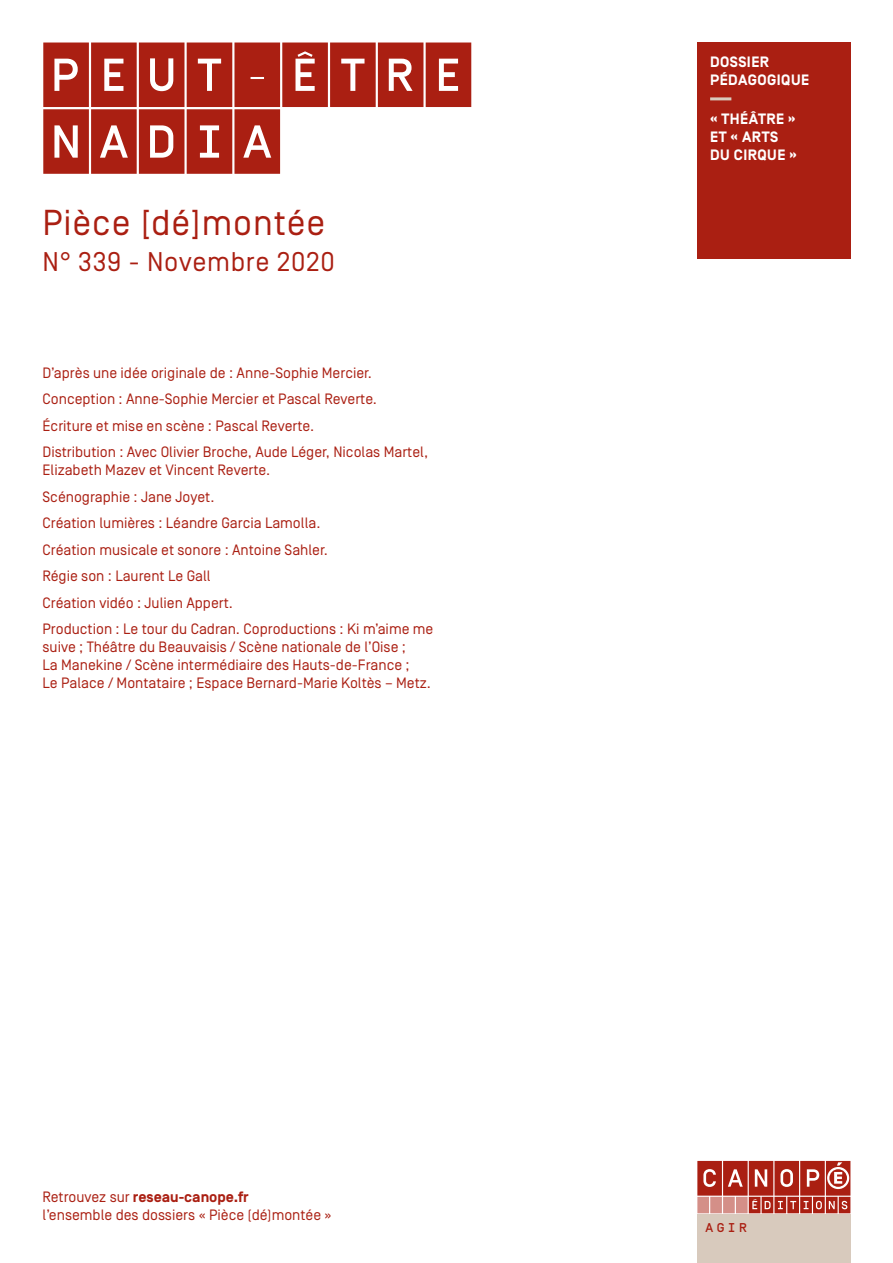
<style>
.page{position:relative;width:893px;height:1263px;background:#fff}
.page>*{position:absolute;margin:0;border:0;box-sizing:border-box;transform-origin:0 0}
.t1{font:500 64.5px/66.8px "Simplon CNDP";letter-spacing:.01em;color:#aa1f12}
.t2{font:36px "Simplon BP Regular";letter-spacing:.025em;color:#aa1f12}
.t3{font:27px "Simplon BP Regular";letter-spacing:.025em;color:#aa1f12}
.t4{font:15px/26.5px "Simplon BP Regular";color:#aa1f12}
.t5{font:700 15px/18px "Simplon BP";letter-spacing:.03em;color:#fff}
.t6{font:700 15px "Simplon BP";color:#aa1f12}
.t7{font:500 12.75px "Simplon BP Mono";color:#aa1f12}
.s1{font-family:"Simplon BP Regular";font-weight:400}
</style>
<div class="page">
<svg style="left:697px;top:1161px;width:153px;height:52px;background:#be554b"></svg>
<div style="left:697px;top:1214px;width:153px;height:49px;background:#d8cabd"></div>
<div style="left:697px;top:43px;width:153px;height:216px;background:#aa1f12"></div>
<hr style="left:710px;top:97px;width:21px;height:3px;background:#d8cabd">
<h1 class="t1" style="left:43px;top:41px;width:431px">PEUT-ÊTRE<br>NADIA</h1>
<h2 class="t2" style="left:43px;top:202px;width:284px">Pièce [dé]montée</h2>
<h3 class="t3" style="left:43px;top:246px;width:294px">N° 339 - Novembre 2020</h3>
<p class="t4" style="left:43px;top:359px;width:387px">D’après une idée originale de : Anne-Sophie Mercier.<br>Conception : Anne-Sophie Mercier et Pascal Reverte.<br>Écriture et mise en scène : Pascal Reverte.<br>Distribution : Avec Olivier Broche, Aude Léger, Nicolas Martel,</p>
<p class="t4" style="left:43px;top:457px;width:392px">Elizabeth Mazev et Vincent Reverte.<br>Scénographie : Jane Joyet.<br>Création lumières : Léandre Garcia Lamolla.<br>Création musicale et sonore : Antoine Sahler.<br>Régie son : Laurent Le Gall<br>Création vidéo : Julien Appert.<br>Production : Le tour du Cadran. Coproductions : Ki m’aime me</p>
<p class="t4" style="left:43px;top:638px;width:390px;line-height:18px">suive ; Théâtre du Beauvaisis / Scène nationale de l’Oise ;<br>La Manekine / Scène intermédiaire des Hauts-de-France ;<br>Le Palace / Montataire ; Espace Bernard-Marie Koltès – Metz.</p>
<p class="t6" style="left:43px;top:1189px;width:208px"><span class="s1">Retrouvez sur</span> reseau-canope.fr</p>
<p class="t4" style="left:43px;top:1202px;width:291px">l’ensemble des dossiers « Pièce (dé)montée »</p>
<p class="t5" style="left:710px;top:53px;width:101px">DOSSIER<br>PÉDAGOGIQUE</p>
<p class="t5" style="left:710px;top:110px;width:88px">« THÉÂTRE »<br>ET « ARTS<br>DU CIRQUE »</p>
<p class="t7" style="left:705px;top:1219px;width:43px">AGIR</p>
</div>
